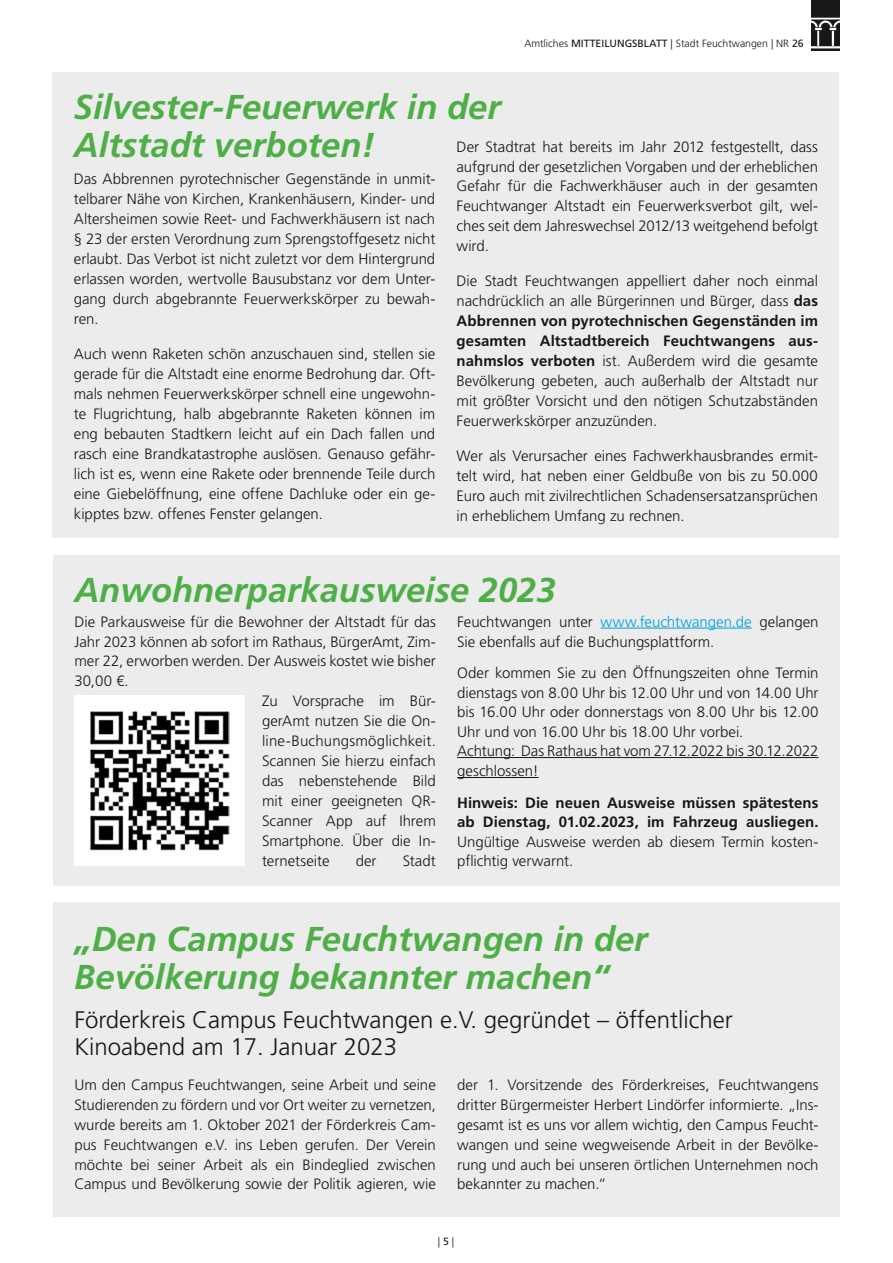
<style>
.page{position:relative;width:893px;height:1263px;background:#fff}
.page>*{position:absolute;margin:0;border:0;box-sizing:border-box;transform-origin:0 0}
.t1{font:italic 700 34.5px/37.5px "Frutiger";color:#4daf46}
.t2{font:300 24px/27px "Frutiger";color:#181716}
.t3{font:300 15px/20px "Frutiger";color:#181716;text-align:justify}
.t4{font:700 15px/19.5px "Frutiger";letter-spacing:.005em;color:#181716}
.t5{font:300 10.5px "Frutiger";color:#181716}
.s1{font-weight:400}
.s2{font-weight:700}
.s3{color:#009ee3}
</style>
<div class="page">
<img style="left:812px;top:0;width:28px;height:51px">
<div style="left:53px;top:72px;width:786px;height:466px;background:#ececec"></div>
<div style="left:53px;top:555px;width:787px;height:330px;background:#ececec"></div>
<hr style="left:600px;top:628px;width:152px;height:1px;background:#009ee3">
<hr style="left:457px;top:757px;width:362px;height:1px;background:#181716">
<hr style="left:457px;top:777px;width:82px;height:1px;background:#181716">
<div style="left:74px;top:695px;width:171px;height:171px;background:#fff"></div>
<img style="left:90px;top:711px;width:139px;height:139px">
<div style="left:53px;top:902px;width:787px;height:314px;background:#ececec"></div>
<p class="t5" style="left:524px;top:37px;width:281px">Amtliches <span class="s1">MITTEILUNGSBLATT</span> | Stadt Feuchtwangen | NR <span class="s1">26</span></p>
<h1 class="t1" style="left:74px;top:89px;width:428px">Silvester-Feuerwerk in der<br>Altstadt verboten!</h1>
<p class="t3" style="left:74px;top:169px;width:363px">Das Abbrennen pyrotechnischer Gegenstände in unmit&shy;telbarer Nähe von Kirchen, Krankenhäusern, Kinder- und Altersheimen sowie Reet- und Fachwerkhäusern ist nach § 23 der ersten Verordnung zum Sprengstoffgesetz nicht erlaubt. Das Verbot ist nicht zuletzt vor dem Hintergrund erlassen worden, wertvolle Bausubstanz vor dem Unter&shy;gang durch abgebrannte Feuerwerkskörper zu bewah&shy;ren.</p>
<p class="t3" style="left:74px;top:344px;width:363px">Auch wenn Raketen schön anzuschauen sind, stellen sie gerade für die Altstadt eine enorme Bedrohung dar. Oft&shy;mals nehmen Feuerwerkskörper schnell eine ungewohn&shy;te Flugrichtung, halb abgebrannte Raketen können im eng bebauten Stadtkern leicht auf ein Dach fallen und rasch eine Brandkatastrophe auslösen. Genauso gefähr&shy;lich ist es, wenn eine Rakete oder brennende Teile durch eine Giebelöffnung, eine offene Dachluke oder ein ge&shy;kipptes bzw. offenes Fenster gelangen.</p>
<p class="t3" style="left:457px;top:137px;width:363px">Der Stadtrat hat bereits im Jahr 2012 festgestellt, dass aufgrund der gesetzlichen Vorgaben und der erheblichen Gefahr für die Fachwerkhäuser auch in der gesamten Feuchtwanger Altstadt ein Feuerwerksverbot gilt, wel&shy;ches seit dem Jahreswechsel 2012/13 weitgehend befolgt wird.</p>
<p class="t3" style="left:457px;top:271px;width:363px">Die Stadt Feuchtwangen appelliert daher noch einmal nachdrücklich an alle Bürgerinnen und Bürger, dass <span class="s2">das Abbrennen von pyrotechnischen Gegenständen im gesamten Altstadtbereich Feuchtwangens aus&shy;nahmslos verboten</span> ist. Außerdem wird die gesamte Bevölkerung gebeten, auch außerhalb der Altstadt nur mit größter Vorsicht und den nötigen Schutzabständen Feuerwerkskörper anzuzünden.</p>
<p class="t3" style="left:457px;top:446px;width:363px">Wer als Verursacher eines Fachwerkhausbrandes ermit&shy;telt wird, hat neben einer Geldbuße von bis zu 50.000<br>Euro auch mit zivilrechtlichen Schadensersatzansprüchen in erheblichem Umfang zu rechnen.</p>
<h1 class="t1" style="left:74px;top:571px;width:483px">Anwohnerparkausweise 2023</h1>
<p class="t3" style="left:74px;top:612px;width:363px">Die Parkausweise für die Bewohner der Altstadt für das</p>
<p class="t3" style="left:74px;top:632px;width:363px">Jahr 2023 können ab sofort im Rathaus, BürgerAmt, Zim-</p>
<p class="t3" style="left:74px;top:651px;width:363px">mer 22, erworben werden. Der Ausweis kostet wie bisher</p>
<p class="t3" style="left:74px;top:671px;width:56px">30,00 €.</p>
<p class="t3" style="left:262px;top:691px;width:175px">Zu Vorsprache im Bür-</p>
<p class="t3" style="left:262px;top:711px;width:175px">gerAmt nutzen Sie die On-</p>
<p class="t3" style="left:262px;top:731px;width:175px">line-Buchungsmöglichkeit.</p>
<p class="t3" style="left:262px;top:751px;width:175px">Scannen Sie hierzu einfach</p>
<p class="t3" style="left:262px;top:771px;width:175px">das nebenstehende Bild</p>
<p class="t3" style="left:262px;top:791px;width:175px">mit einer geeigneten QR-</p>
<p class="t3" style="left:262px;top:811px;width:175px">Scanner App auf Ihrem</p>
<p class="t3" style="left:262px;top:831px;width:175px">Smartphone. Über die In-</p>
<p class="t3" style="left:262px;top:851px;width:69px">ternetseite</p>
<p class="t3" style="left:356px;top:851px;width:22px">der</p>
<p class="t3" style="left:403px;top:851px;width:35px">Stadt</p>
<p class="t3" style="left:457px;top:612px;width:363px">Feuchtwangen unter <span class="s3">www.feuchtwangen.de</span> gelangen<br>Sie ebenfalls auf die Buchungsplattform.</p>
<p class="t3" style="left:457px;top:663px;width:363px;text-align:left">Oder kommen Sie zu den Öffnungszeiten ohne Termin dienstags von 8.00 Uhr bis 12.00 Uhr und von 14.00 Uhr bis 16.00 Uhr oder donnerstags von 8.00 Uhr bis 12.00<br>Uhr und von 16.00 Uhr bis 18.00 Uhr vorbei.<br>Achtung: Das Rathaus hat vom 27.12.2022 bis 30.12.2022 geschlossen!</p>
<p class="t4" style="left:457px;top:793px;width:363px">Hinweis: Die neuen Ausweise müssen spätestens ab Dienstag, 01.02.2023, im Fahrzeug ausliegen.</p>
<p class="t3" style="left:457px;top:832px;width:363px;line-height:19.5px">Ungültige Ausweise werden ab diesem Termin kosten&shy;pflichtig verwarnt.</p>
<h1 class="t1" style="left:74px;top:921px;width:575px">„Den Campus Feuchtwangen in der<br>Bevölkerung bekannter machen“</h1>
<h2 class="t2" style="left:74px;top:1007px;width:660px">Förderkreis Campus Feuchtwangen e.V. gegründet – öffentlicher<br>Kinoabend am 17. Januar 2023</h2>
<p class="t3" style="left:457px;top:1075px;width:363px">der 1. Vorsitzende des Förderkreises, Feuchtwangens dritter Bürgermeister Herbert Lindörfer informierte. „Ins&shy;gesamt ist es uns vor allem wichtig, den Campus Feucht&shy;wangen und seine wegweisende Arbeit in der Bevölke&shy;rung und auch bei unseren örtlichen Unternehmen noch bekannter zu machen.“</p>
<p class="t3" style="left:74px;top:1075px;width:363px">Um den Campus Feuchtwangen, seine Arbeit und seine Studierenden zu fördern und vor Ort weiter zu vernetzen, wurde bereits am 1. Oktober 2021 der Förderkreis Cam&shy;pus Feuchtwangen e.V. ins Leben gerufen. Der Verein möchte bei seiner Arbeit als ein Bindeglied zwischen Campus und Bevölkerung sowie der Politik agieren, wie</p>
<p class="t5" style="left:438px;top:1236px;width:18px">| <span class="s1">5</span> |</p>
</div>
